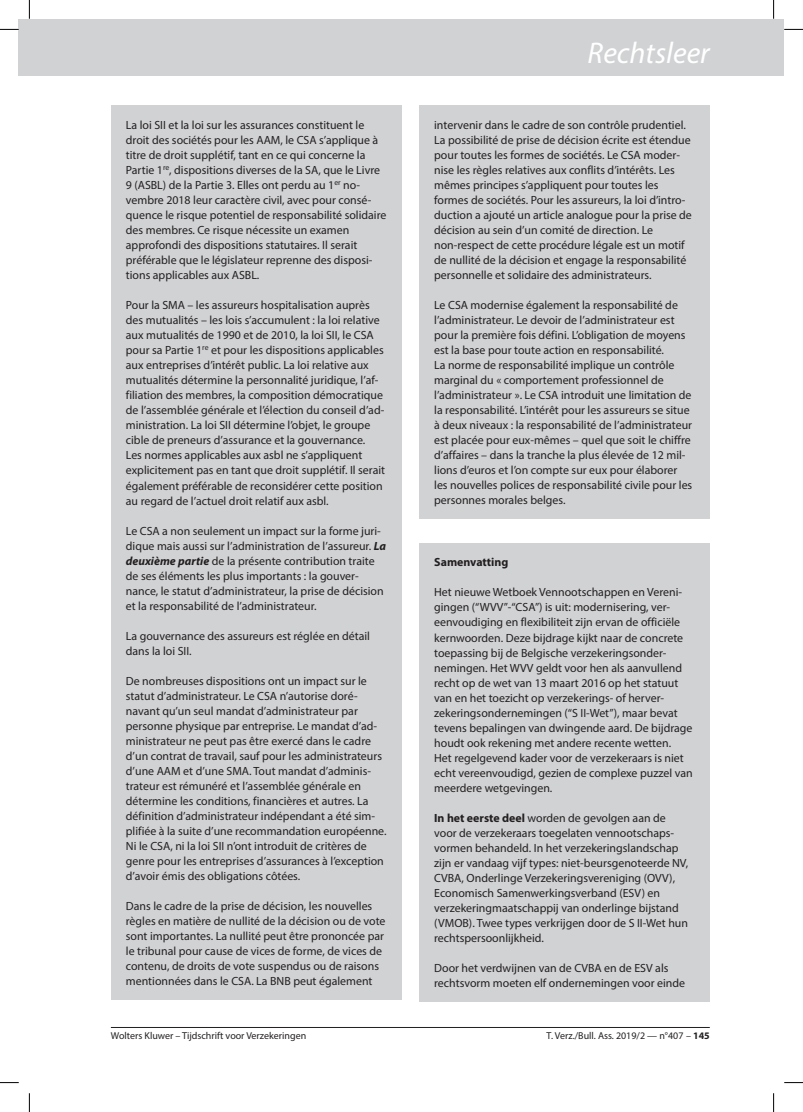
<style>
.page{position:relative;width:803px;height:1112px;background:#fff}
.page>*{position:absolute;margin:0;border:0;box-sizing:border-box;transform-origin:0 0}
.t1{font:italic 30px "Myriad Pro";color:#fff}
.t2{font:11.88px/15px "Myriad Pro";color:#231f20}
.t3{font:700 11.88px "Myriad Pro";color:#231f20}
.t4{font:10px "Myriad Pro";color:#231f20}
.s1{font-weight:700;font-style:italic}
.s2{font-weight:700}
</style>
<div class="page">
<div style="left:19px;top:19px;width:765px;height:56px;background:#d1d2d4"></div>
<div style="left:419px;top:543px;width:291px;height:458px;background:#d1d2d4"></div>
<div style="left:419px;top:105px;width:291px;height:413px;background:#d1d2d4"></div>
<div style="left:111px;top:105px;width:290px;height:894px;background:#d1d2d4"></div>
<hr style="left:111px;top:1026px;width:599px;height:1px;background:#231f20">
<svg style="left:0;top:29px;width:19px;height:1px"></svg>
<svg style="left:784px;top:29px;width:19px;height:1px"></svg>
<svg style="left:0;top:1082px;width:19px;height:1px"></svg>
<svg style="left:784px;top:1082px;width:19px;height:1px"></svg>
<svg style="left:29px;top:0;width:1px;height:19px"></svg>
<svg style="left:29px;top:1093px;width:1px;height:18px"></svg>
<svg style="left:773px;top:0;width:1px;height:19px"></svg>
<svg style="left:773px;top:1093px;width:1px;height:18px"></svg>
<p class="t2" style="left:126px;top:117px;width:262px">La loi SII et la loi sur les assurances constituent le droit des sociétés pour les AAM, le CSA s’applique à titre de droit supplétif, tant en ce qui concerne la Partie 1<sup>re</sup>, dispositions diverses de la SA, que le Livre 9 (ASBL) de la Partie 3. Elles ont perdu au 1<sup>er</sup> no&shy;vembre 2018 leur caractère civil, avec pour consé&shy;quence le risque potentiel de responsabilité solidaire des membres. Ce risque nécessite un examen approfondi des dispositions statutaires. Il serait préférable que le législateur reprenne des disposi&shy;tions applicables aux ASBL.</p>
<p class="t2" style="left:126px;top:297px;width:261px">Pour la SMA – les assureurs hospitalisation auprès des mutualités – les lois s’accumulent : la loi relative aux mutualités de 1990 et de 2010, la loi SII, le CSA pour sa Partie 1<sup>re</sup> et pour les dispositions applicables aux entreprises d’intérêt public. La loi relative aux mutualités détermine la personnalité juridique, l’af&shy;filiation des membres, la composition démocratique de l’assemblée générale et l’élection du conseil d’ad&shy;ministration. La loi SII détermine l’objet, le groupe cible de preneurs d’assurance et la gouvernance.<br>Les normes applicables aux asbl ne s’appliquent explicitement pas en tant que droit supplétif. Il serait également préférable de reconsidérer cette position au regard de l’actuel droit relatif aux asbl.</p>
<p class="t2" style="left:126px;top:522px;width:262px">Le CSA a non seulement un impact sur la forme juri&shy;dique mais aussi sur l’administration de l’assureur. <span class="s1">La deuxième partie</span> de la présente contribution traite de ses éléments les plus importants : la gouver&shy;nance, le statut d’administrateur, la prise de décision et la responsabilité de l’administrateur.</p>
<p class="t2" style="left:126px;top:627px;width:246px">La gouvernance des assureurs est réglée en détail dans la loi SII.</p>
<p class="t2" style="left:126px;top:672px;width:262px">De nombreuses dispositions ont un impact sur le statut d’administrateur. Le CSA n’autorise doré&shy;navant qu’un seul mandat d’administrateur par personne physique par entreprise. Le mandat d’ad&shy;ministrateur ne peut pas être exercé dans le cadre d’un contrat de travail, sauf pour les administrateurs d’une AAM et d’une SMA. Tout mandat d’adminis&shy;trateur est rémunéré et l’assemblée générale en détermine les conditions, financières et autres. La définition d’administrateur indépendant a été sim&shy;plifiée à la suite d’une recommandation européenne.<br>Ni le CSA, ni la loi SII n’ont introduit de critères de genre pour les entreprises d’assurances à l’exception d’avoir émis des obligations côtées.</p>
<p class="t2" style="left:126px;top:897px;width:261px">Dans le cadre de la prise de décision, les nouvelles règles en matière de nullité de la décision ou de vote sont importantes. La nullité peut être prononcée par le tribunal pour cause de vices de forme, de vices de contenu, de droits de vote suspendus ou de raisons mentionnées dans le CSA. La BNB peut également</p>
<h1 class="t1" style="left:588px;top:34px;width:124px">Rechtsleer</h1>
<p class="t2" style="left:434px;top:117px;width:259px">intervenir dans le cadre de son contrôle prudentiel.<br>La possibilité de prise de décision écrite est étendue pour toutes les formes de sociétés. Le CSA moder&shy;nise les règles relatives aux conflits d’intérêts. Les mêmes principes s’appliquent pour toutes les formes de sociétés. Pour les assureurs, la loi d’intro&shy;duction a ajouté un article analogue pour la prise de décision au sein d’un comité de direction. Le non-respect de cette procédure légale est un motif de nullité de la décision et engage la responsabilité personnelle et solidaire des administrateurs.</p>
<p class="t2" style="left:434px;top:297px;width:260px">Le CSA modernise également la responsabilité de l’administrateur. Le devoir de l’administrateur est pour la première fois défini. L’obligation de moyens est la base pour toute action en responsabilité.<br>La norme de responsabilité implique un contrôle marginal du « comportement professionnel de l’administrateur ». Le CSA introduit une limitation de la responsabilité. L’intérêt pour les assureurs se situe à deux niveaux : la responsabilité de l’administrateur est placée pour eux-mêmes – quel que soit le chiffre d’affaires – dans la tranche la plus élevée de 12 mil&shy;lions d’euros et l’on compte sur eux pour élaborer les nouvelles polices de responsabilité civile pour les personnes morales belges.</p>
<p class="t3" style="left:434px;top:554px;width:76px">Samenvatting</p>
<p class="t2" style="left:434px;top:584px;width:260px">Het nieuwe Wetboek Vennootschappen en Vereni&shy;gingen (“WVV”-“CSA”) is uit: modernisering, ver&shy;eenvoudiging en flexibiliteit zijn ervan de officiële kernwoorden. Deze bijdrage kijkt naar de concrete toepassing bij de Belgische verzekeringsonder&shy;nemingen. Het WVV geldt voor hen als aanvullend recht op de wet van 13 maart 2016 op het statuut van en het toezicht op verzekerings- of herver&shy;zekeringsondernemingen (“S II-Wet”), maar bevat tevens bepalingen van dwingende aard. De bijdrage houdt ook rekening met andere recente wetten.<br>Het regelgevend kader voor de verzekeraars is niet echt vereenvoudigd, gezien de complexe puzzel van meerdere wetgevingen.</p>
<p class="t2" style="left:434px;top:809px;width:256px"><span class="s2">In het eerste deel</span> worden de gevolgen aan de voor de verzekeraars toegelaten vennootschaps&shy;vormen behandeld. In het verzekeringslandschap zijn er vandaag vijf types: niet-beursgenoteerde NV, CVBA, Onderlinge Verzekeringsvereniging (OVV), Economisch Samenwerkingsverband (ESV) en verzekeringmaatschappij van onderlinge bijstand (VMOB). Twee types verkrijgen door de S II-Wet hun rechtspersoonlijkheid.</p>
<p class="t2" style="left:434px;top:959px;width:252px">Door het verdwijnen van de CVBA en de ESV als rechtsvorm moeten elf ondernemingen voor einde</p>
<p class="t4" style="left:111px;top:1029px;width:197px">Wolters Kluwer – Tijdschrift voor Verzekeringen</p>
<p class="t4" style="left:547px;top:1029px;width:165px">T. Verz./Bull. Ass. 2019/2 — n°407 – <span class="s2">145</span></p>
</div>
